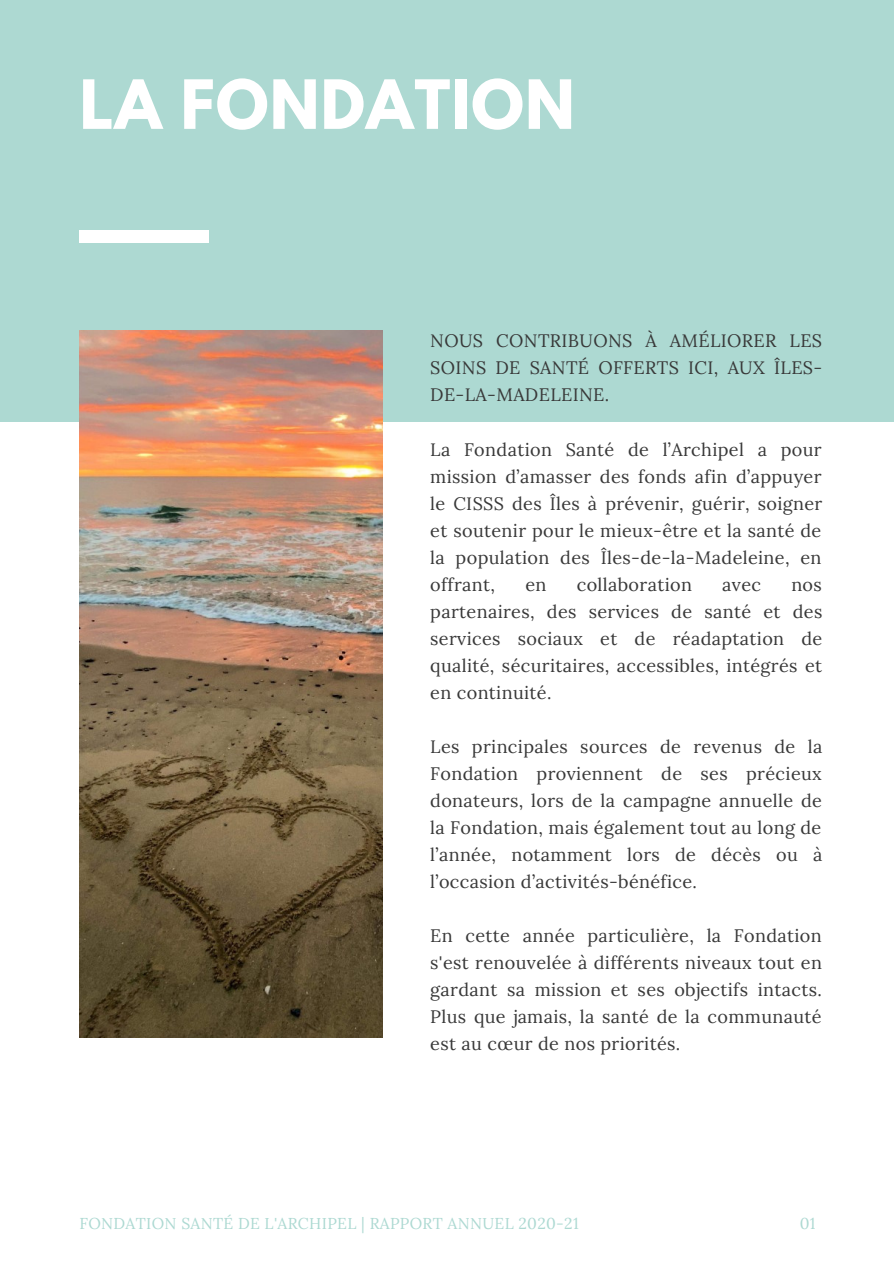
<style>
.page{position:relative;width:894px;height:1264px;background:#fff}
.page>*{position:absolute;margin:0;border:0;box-sizing:border-box;transform-origin:0 0}
.t1{font:700 60px "League Spartan";letter-spacing:.02em;color:#fff}
.t2{font:18px/27px "Lora";letter-spacing:.02em;color:#383838;text-align:justify}
.t3{font:15.75px "Lora";letter-spacing:.02em;color:#add9d2}
</style>
<div class="page">
<div style="left:0;top:0;width:893px;height:421px;background:#add9d2"></div>
<div style="left:79px;top:230px;width:130px;height:13px;background:#fff"></div>
<img style="left:79px;top:330px;width:303px;height:707px">
<p class="t1" style="left:79px;top:75px;width:496px">LA FONDATION</p>
<p class="t2" style="left:430px;top:327px;width:393px">NOUS CONTRIBUONS À AMÉLIORER LES SOINS DE SANTÉ OFFERTS ICI, AUX ÎLES-DE-LA-MADELEINE.</p>
<p class="t2" style="left:430px;top:435px;width:393px">La Fondation Santé de l’Archipel a pour mission d’amasser des fonds afin d’appuyer le CISSS des Îles à prévenir, guérir, soigner et soutenir pour le mieux-être et la santé de la population des Îles-de-la-Madeleine, en offrant,</p>
<p class="t2" style="left:525px;top:570px;width:23px">en</p>
<p class="t2" style="left:576px;top:570px;width:117px">collaboration</p>
<p class="t2" style="left:722px;top:570px;width:40px">avec</p>
<p class="t2" style="left:430px;top:570px;width:393px;text-indent:361px">nos partenaires, des services de santé et des services sociaux et de réadaptation de qualité, sécuritaires, accessibles, intégrés et en continuité.</p>
<p class="t2" style="left:430px;top:733px;width:393px">Les principales sources de revenus de la Fondation proviennent de ses précieux donateurs, lors de la campagne annuelle de la Fondation, mais également tout au long de l’année, notamment lors de décès ou à l’occasion d’activités-bénéfice.</p>
<p class="t2" style="left:430px;top:922px;width:393px">En cette année particulière, la Fondation s'est renouvelée à différents niveaux tout en gardant sa mission et ses objectifs intacts.<br>Plus que jamais, la santé de la communauté est au cœur de nos priorités.</p>
<p class="t3" style="left:79px;top:1213px;width:500px">FONDATION SANTÉ DE L'ARCHIPEL | RAPPORT ANNUEL 2020-21</p>
<p class="t3" style="left:799px;top:1213px;width:17px">01</p>
</div>
